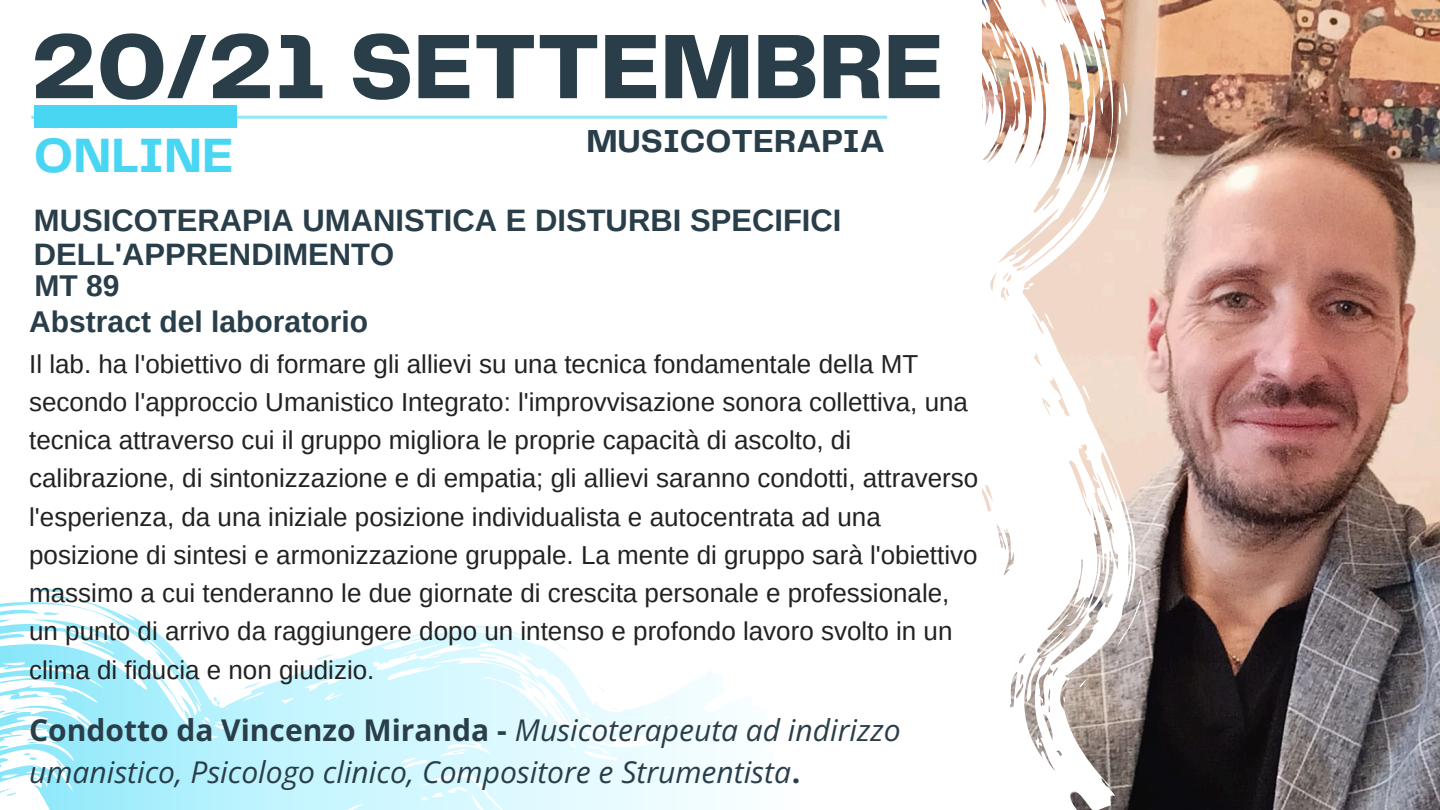
<style>
.page{position:relative;width:1440px;height:810px;background:#fff}
.page>*{position:absolute;margin:0;border:0;box-sizing:border-box;transform-origin:0 0}
.t1{font:800 95px "Telegraf";color:#293e49}
.t2{font:700 50px "Telegraf";color:#49d6f3}
.t3{font:700 33px "Telegraf";color:#293e49}
.t4{font:700 31px/33.8px "Arimo";color:#293e49}
.t5{font:700 30.1px "Arimo";color:#293e49}
.t6{font:italic 30px/42px "Open Sans";color:#293e49}
.t7{font:26px/38.2px "Arimo";color:#222}
.s1{font-weight:700;font-style:normal}
</style>
<div class="page">
<img style="left:1209px;top:0;width:231px;height:810px">
<svg style="left:756px;top:0;width:453px;height:810px"></svg>
<hr style="left:31px;top:116px;width:856px;height:3px;background:#49d6f3">
<div style="left:34px;top:105px;width:202px;height:23px;background:#49d6f3"></div>
<svg style="left:0;top:589px;width:811px;height:221px"></svg>
<p class="t1" style="left:30px;top:26px;width:915px">20/21 SETTEMBRE</p>
<p class="t2" style="left:34px;top:134px;width:201px">ONLINE</p>
<p class="t3" style="left:586px;top:127px;width:300px">MUSICOTERAPIA</p>
<h3 class="t4" style="left:34px;top:203px;width:809px">MUSICOTERAPIA UMANISTICA E DISTURBI SPECIFICI<br>DELL'APPRENDIMENTO</h3>
<p class="t5" style="left:34px;top:269px;width:87px">MT 89</p>
<h4 class="t5" style="left:29px;top:305px;width:340px">Abstract del laboratorio</h4>
<h2 class="t7" style="left:29px;top:345px;width:951px">Il lab. ha l'obiettivo di formare gli allievi su una tecnica fondamentale della MT secondo l'approccio Umanistico Integrato: l'improvvisazione sonora collettiva, una tecnica attraverso cui il gruppo migliora le proprie capacità di ascolto, di calibrazione, di sintonizzazione e di empatia; gli allievi saranno condotti, attraverso l'esperienza, da una iniziale posizione individualista e autocentrata ad una posizione di sintesi e armonizzazione gruppale. La mente di gruppo sarà l'obiettivo massimo a cui tenderanno le due giornate di crescita personale e professionale, un punto di arrivo da raggiungere dopo un intenso e profondo lavoro svolto in un clima di fiducia e non giudizio.</h2>
<h1 class="t6" style="left:29px;top:708px;width:873px"><span class="s1">Condotto da Vincenzo Miranda -</span> Musicoterapeuta ad indirizzo umanistico, Psicologo clinico, Compositore e Strumentista<span class="s1">.</span></h1>
</div>
